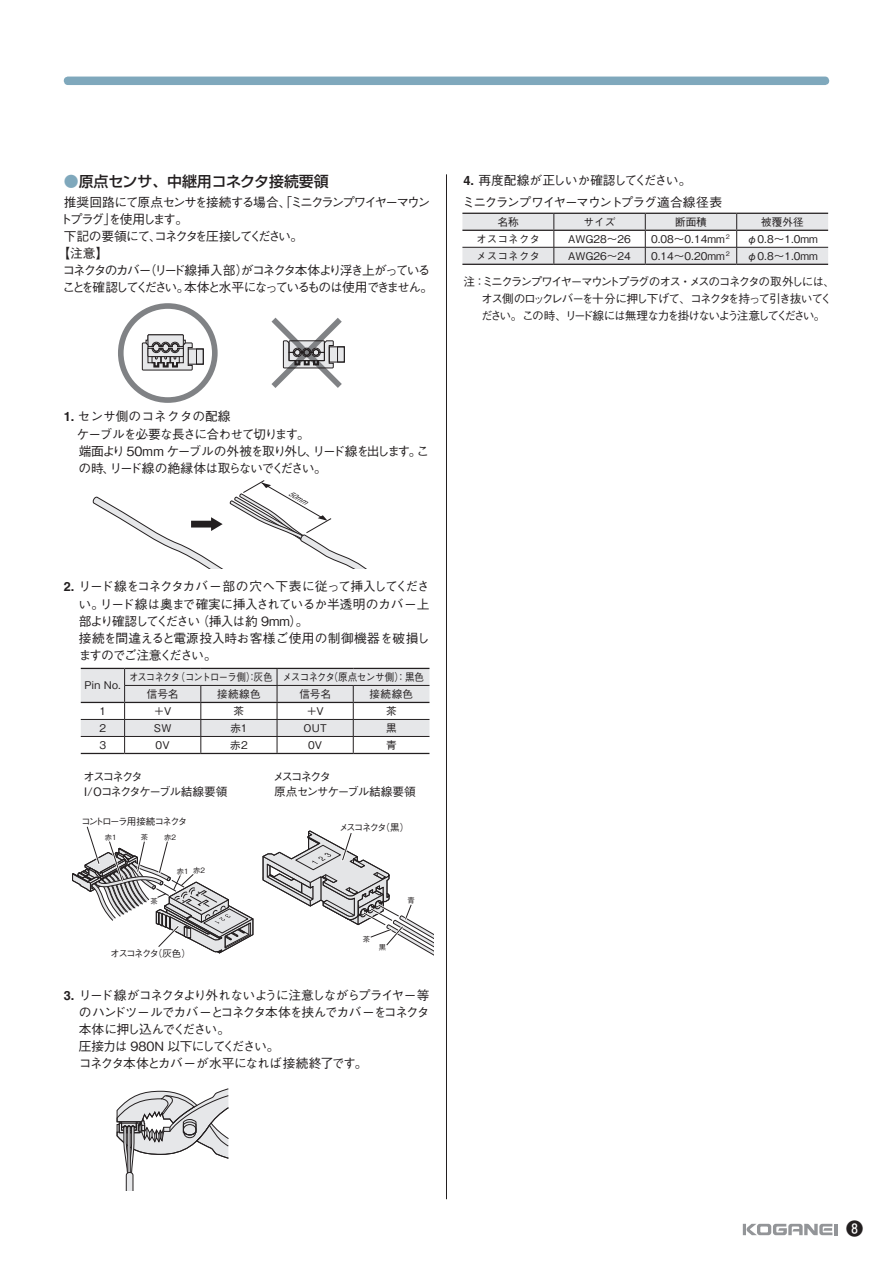
<style>
.page{position:relative;width:893px;height:1263px;background:#fff}
.page>*{position:absolute;margin:0;border:0;box-sizing:border-box;transform-origin:0 0}
.t1{font:700 16.95px "Futo Go B101 Pro";color:#231f20}
.t2{font:500 14.85px "Shin Go Pro";color:#231f20}
.t3{font:500 12.75px/17.1px "Gothic BBB Pro";letter-spacing:-.09em;color:#231f20}
.t4{font:500 12.75px/17.1px "Gothic BBB Pro";letter-spacing:-.04em;color:#231f20}
.t5{font:500 12.75px "Gothic BBB Pro";letter-spacing:-.125em;color:#231f20}
.t6{font:500 12.75px "Gothic BBB Pro";letter-spacing:-.14em;color:#231f20}
.t7{font:500 12.75px "Gothic BBB Pro";letter-spacing:-.155em;color:#231f20}
.t8{font:500 12.75px "Gothic BBB Pro";letter-spacing:-.045em;color:#231f20}
.t9{font:500 12.75px "Gothic BBB Pro";letter-spacing:-.19em;color:#231f20}
.t10{font:500 11.7px/17px "Gothic BBB Pro";letter-spacing:-.13em;color:#231f20}
.t11{font:500 11.7px/14.9px "Gothic BBB Pro";letter-spacing:-.15em;color:#231f20}
.t12{font:500 11.7px/14.9px "Gothic BBB Pro";letter-spacing:-.11em;color:#231f20}
.t13{font:500 10.65px "Gothic BBB Pro";color:#231f20}
.t14{font:500 10.65px/17px "Gothic BBB Pro";letter-spacing:-.07em;color:#231f20;scale:.87 1}
.t15{font:500 9.6px "Gothic BBB Pro";letter-spacing:-.16em;color:#231f20}
.t16{font:500 9.6px "Gothic BBB Pro";letter-spacing:-.175em;color:#231f20}
.t17{font:500 9.6px "Gothic BBB Pro";letter-spacing:-.195em;color:#231f20}
.t18{font:italic 7.5px "Helvetica";color:#231f20;scale:.94 1}
.t19{font:500 7.35px "Gothic BBB Pro";color:#231f20}
.s1{color:#7fa8bc}
.s2{font-family:"Helvetica";font-weight:700}
</style>
<div class="page">
<hr style="left:834px;top:1224px;width:4px;height:11px;background:#939598">
<svg style="left:743px;top:1224px;width:89px;height:11px"></svg>
<div style="left:64px;top:77px;width:765px;height:8px;background:#7fa8bc;border-radius:4px"></div>
<div style="left:188px;top:349px;width:15px;height:15px;background:#e6e7e9"></div>
<div style="left:188px;top:349px;width:16px;height:15px;border:1px solid #231f20"></div>
<div style="left:196px;top:349px;width:7px;height:15px;border:1px solid #231f20"></div>
<div style="left:118px;top:303px;width:100px;height:100px;border:6px solid #808285;border-radius:50%"></div>
<svg style="left:142px;top:334px;width:51px;height:37px;background:#a8a7a9"></svg>
<svg style="left:271px;top:317px;width:74px;height:71px"></svg>
<svg style="left:116px;top:1088px;width:113px;height:103px"></svg>
<svg style="left:92px;top:480px;width:274px;height:88px"></svg>
<svg style="left:81px;top:669px;width:348px;height:84px"></svg>
<hr style="left:81px;top:668px;width:44px;height:1px;background:#231f20">
<hr style="left:81px;top:702px;width:44px;height:1px;background:#231f20">
<hr style="left:125px;top:668px;width:76px;height:1px;background:#231f20">
<hr style="left:201px;top:668px;width:76px;height:1px;background:#231f20">
<hr style="left:277px;top:668px;width:76px;height:1px;background:#231f20">
<hr style="left:353px;top:668px;width:76px;height:1px;background:#231f20">
<hr style="left:125px;top:702px;width:76px;height:1px;background:#231f20">
<hr style="left:201px;top:702px;width:76px;height:1px;background:#231f20">
<hr style="left:277px;top:702px;width:76px;height:1px;background:#231f20">
<hr style="left:353px;top:702px;width:76px;height:1px;background:#231f20">
<hr style="left:81px;top:753px;width:44px;height:1px;background:#231f20">
<hr style="left:125px;top:753px;width:76px;height:1px;background:#231f20">
<hr style="left:201px;top:753px;width:76px;height:1px;background:#231f20">
<hr style="left:277px;top:753px;width:76px;height:1px;background:#231f20">
<hr style="left:353px;top:753px;width:76px;height:1px;background:#231f20">
<hr style="left:446px;top:174px;width:1px;height:1025px;background:#231f20">
<svg style="left:72px;top:826px;width:182px;height:127px"></svg>
<svg style="left:262px;top:830px;width:172px;height:126px"></svg>
<hr style="left:462px;top:264px;width:92px;height:1px;background:#231f20">
<hr style="left:554px;top:264px;width:91px;height:1px;background:#231f20">
<hr style="left:645px;top:264px;width:92px;height:1px;background:#231f20">
<hr style="left:737px;top:264px;width:91px;height:1px;background:#231f20">
<svg style="left:462px;top:213px;width:366px;height:51px"></svg>
<hr style="left:462px;top:230px;width:92px;height:1px;background:#231f20">
<hr style="left:554px;top:230px;width:91px;height:1px;background:#231f20">
<hr style="left:645px;top:230px;width:92px;height:1px;background:#231f20">
<hr style="left:737px;top:230px;width:91px;height:1px;background:#231f20">
<p class="t2" style="left:64px;top:170px;width:266px"><span class="s1">●</span>原点センサ、中継用コネクタ接続要領</p>
<p class="t5" style="left:64px;top:192px;width:368px">推奨回路にて原点センサを接続する場合、「ミニクランプワイヤーマウン</p>
<p class="t9" style="left:60px;top:209px;width:130px">トプラグ」を使用します。</p>
<p class="t7" style="left:64px;top:226px;width:241px">下記の要領にて、コネクタを圧接してください。</p>
<p class="t3" style="left:57px;top:243px;width:53px">【注意】</p>
<p class="t5" style="left:62px;top:260px;width:370px">コネクタのカバー（リード線挿入部）がコネクタ本体より浮き上がっている</p>
<p class="t6" style="left:62px;top:277px;width:372px">ことを確認してください。本体と水平になっているものは使用できません。</p>
<p class="t8" style="left:463px;top:170px;width:229px"><span class="s2">4.</span> 再度配線が正しいか確認してください。</p>
<p class="t3" style="left:462px;top:192px;width:261px">ミニクランプワイヤーマウントプラグ適合線径表</p>
<p class="t13" style="left:497px;top:213px;width:23px">名称</p>
<p class="t13" style="left:584px;top:213px;width:33px">サイズ</p>
<p class="t13" style="left:675px;top:213px;width:33px">断面積</p>
<p class="t13" style="left:761px;top:213px;width:44px">被覆外径</p>
<p class="t13" style="left:476px;top:230px;width:65px">オスコネクタ</p>
<p class="t13" style="left:568px;top:230px;width:64px">AWG28～26</p>
<p class="t13" style="left:651px;top:230px;width:81px">0.08～0.14mm<sup>２</sup></p>
<p class="t13" style="left:747px;top:230px;width:72px">φ0.8～1.0mm</p>
<p class="t13" style="left:476px;top:247px;width:65px">メスコネクタ</p>
<p class="t13" style="left:568px;top:247px;width:64px">AWG26～24</p>
<p class="t13" style="left:651px;top:247px;width:81px">0.14～0.20mm<sup>２</sup></p>
<p class="t13" style="left:747px;top:247px;width:72px">φ0.8～1.0mm</p>
<p class="t10" style="left:481px;top:272px;width:355px;text-indent:-18px">注：ミニクランプワイヤーマウントプラグのオス・メスのコネクタの取外しには、オス側のロックレバーを十分に押し下げて、コネクタを持って引き抜いてください。この時、リード線には無理な力を掛けないよう注意してください。</p>
<p class="t3" style="left:77px;top:406px;width:354px;text-indent:-13px"><span class="s2">1.</span> センサ側のコネクタの配線<br>ケーブルを必要な長さに合わせて切ります。<br>端面より 50mm ケーブルの外被を取り外し、リード線を出します。この時、リード線の絶縁体は取らないでください。</p>
<p class="t18" style="left:292px;top:489px;width:22px;rotate:30deg">50mm</p>
<p class="t4" style="left:79px;top:576px;width:352px;text-indent:-15px"><span class="s2">2.</span> リード線をコネクタカバー部の穴へ下表に従って挿入してください。リード線は奧まで確実に挿入されているか半透明のカバー上部より確認してください（挿入は約 9mm）。<br>接続を間違えると電源投入時お客様ご使用の制御機器を破損しますのでご注意ください。</p>
<p class="t13" style="left:84px;top:677px;width:38px">Pin No.</p>
<p class="t14" style="left:147px;top:667px;width:320px;text-indent:-18px">オスコネクタ（コントローラ側）：灰色 メスコネクタ（原点センサ側）：黒色信号名</p>
<p class="t13" style="left:217px;top:685px;width:45px">接続線色</p>
<p class="t13" style="left:299px;top:685px;width:33px">信号名</p>
<p class="t13" style="left:370px;top:685px;width:45px">接続線色</p>
<p class="t13" style="left:99px;top:702px;width:8px">1</p>
<p class="t13" style="left:154px;top:702px;width:19px">＋V</p>
<p class="t13" style="left:234px;top:702px;width:12px">茶</p>
<p class="t13" style="left:306px;top:702px;width:19px">＋V</p>
<p class="t13" style="left:386px;top:702px;width:12px">茶</p>
<p class="t13" style="left:99px;top:719px;width:8px">2</p>
<p class="t13" style="left:154px;top:719px;width:19px">SW</p>
<p class="t13" style="left:230px;top:719px;width:19px">赤1</p>
<p class="t13" style="left:303px;top:719px;width:25px">OUT</p>
<p class="t13" style="left:386px;top:719px;width:12px">黒</p>
<p class="t13" style="left:99px;top:736px;width:8px">3</p>
<p class="t13" style="left:156px;top:736px;width:16px">0V</p>
<p class="t13" style="left:230px;top:736px;width:19px">赤2</p>
<p class="t13" style="left:308px;top:736px;width:16px">0V</p>
<p class="t13" style="left:386px;top:736px;width:12px">青</p>
<p class="t11" style="left:83px;top:768px;width:146px">オスコネクタ<br>I/Oコネクタケーブル結線要領</p>
<p class="t12" style="left:273px;top:768px;width:145px">メスコネクタ<br>原点センサケーブル結線要領</p>
<p class="t15" style="left:81px;top:813px;width:108px">コントローラ用接続コネクタ</p>
<p class="t19" style="left:105px;top:831px;width:13px">赤1</p>
<p class="t19" style="left:141px;top:831px;width:9px">茶</p>
<p class="t19" style="left:164px;top:831px;width:13px">赤2</p>
<p class="t19" style="left:193px;top:865px;width:13px">赤2</p>
<p class="t19" style="left:177px;top:865px;width:13px">赤1</p>
<p class="t19" style="left:151px;top:895px;width:9px">茶</p>
<p class="t16" style="left:110px;top:945px;width:82px">オスコネクタ（灰色）</p>
<p class="t17" style="left:339px;top:819px;width:72px">メスコネクタ（黒）</p>
<p class="t19" style="left:363px;top:933px;width:9px">茶</p>
<p class="t19" style="left:379px;top:941px;width:9px">黒</p>
<p class="t19" style="left:407px;top:894px;width:9px">青</p>
<p class="t3" style="left:79px;top:984px;width:352px;text-indent:-15px"><span class="s2">3.</span> リード線がコネクタより外れないように注意しながらプライヤー等のハンドツールでカバーとコネクタ本体を挟んでカバーをコネクタ本体に押し込んでください。<br>圧接力は 980N 以下にしてください。<br>コネクタ本体とカバーが水平になれば接続終了です。</p>
<h1 class="t1" style="left:846px;top:1215px;width:19px">❽</h1>
</div>
